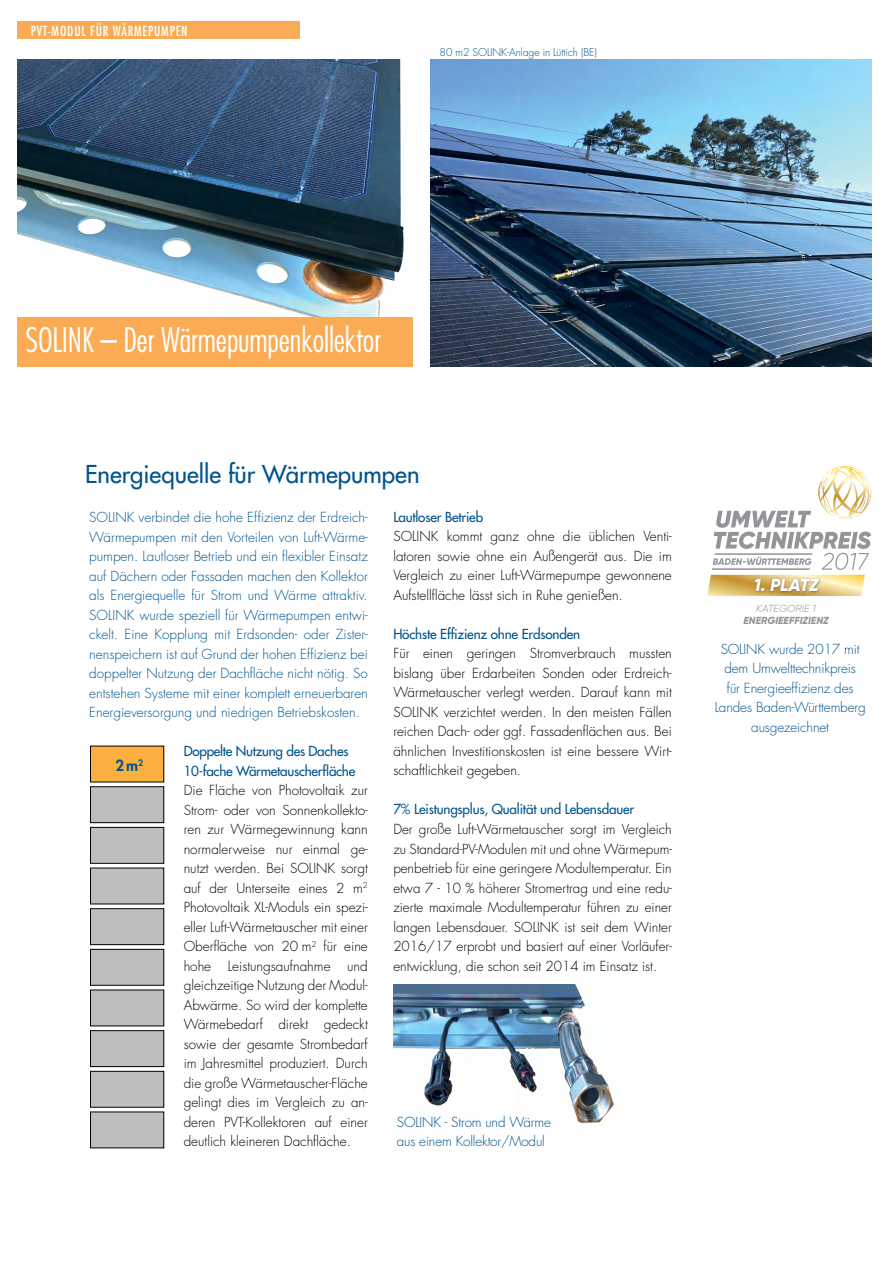
<style>
.page{position:relative;width:893px;height:1263px;background:#fff}
.page>*{position:absolute;margin:0;border:0;box-sizing:border-box;transform-origin:0 0}
.t1{font:300 condensed 33px "Futura Std";letter-spacing:-.005em;color:#fff}
.t2{font:500 24px "Futura Std";color:#00548e}
.t3{font:italic 800 17.4px "Gilroy";color:#fff}
.t4{font:800 15px "Futura Std";color:#00548e}
.t5{font:300 13.5px/19.5px "Futura Std";color:#000;text-align:justify}
.t6{font:300 13.5px/19.5px "Futura Std";letter-spacing:-.01em;color:#00548e;text-align:justify}
.t7{font:500 13.5px/19.5px "Futura Std";letter-spacing:-.015em;color:#00548e}
.t8{font:condensed 13.5px "Futura Std";letter-spacing:.06em;color:#fff}
.t9{font:300 10.5px "Futura Std";letter-spacing:-.01em;color:#00548e}
.t10{font:italic 800 10.2px "Gilroy";color:#939598}
.t11{font:italic 300 10.2px "Gilroy";color:#939598}
</style>
<div class="page">
<div style="left:17px;top:21px;width:282px;height:17px;background:#f9ab55"></div>
<img style="left:17px;top:60px;width:386px;height:257px">
<img style="left:430px;top:60px;width:441px;height:306px">
<div style="left:17px;top:317px;width:395px;height:49px;background:#faab54"></div>
<hr style="left:712px;top:568px;width:98px;height:2px;background:#939598">
<svg style="left:713px;top:466px;width:158px;height:104px"></svg>
<img style="left:707px;top:575px;width:158px;height:21px">
<div style="left:90px;top:746px;width:74px;height:36px;background:#fbb040"></div>
<div style="left:90px;top:787px;width:74px;height:36px;background:#bcbec0"></div>
<div style="left:90px;top:786px;width:74px;height:37px;border:1px solid #000"></div>
<div style="left:90px;top:909px;width:74px;height:36px;background:#bcbec0"></div>
<div style="left:90px;top:908px;width:74px;height:37px;border:1px solid #000"></div>
<div style="left:90px;top:868px;width:74px;height:36px;background:#bcbec0"></div>
<div style="left:90px;top:868px;width:74px;height:36px;border:1px solid #000"></div>
<div style="left:90px;top:949px;width:74px;height:36px;background:#bcbec0"></div>
<div style="left:90px;top:949px;width:74px;height:37px;border:1px solid #000"></div>
<div style="left:90px;top:990px;width:74px;height:36px;background:#bcbec0"></div>
<div style="left:90px;top:989px;width:74px;height:37px;border:1px solid #000"></div>
<div style="left:90px;top:827px;width:74px;height:36px;background:#bcbec0"></div>
<div style="left:90px;top:827px;width:74px;height:37px;border:1px solid #000"></div>
<div style="left:90px;top:1031px;width:74px;height:35px;background:#bcbec0"></div>
<div style="left:90px;top:1030px;width:74px;height:37px;border:1px solid #000"></div>
<div style="left:90px;top:1071px;width:74px;height:36px;background:#bcbec0"></div>
<div style="left:90px;top:1071px;width:74px;height:36px;border:1px solid #000"></div>
<div style="left:90px;top:1112px;width:74px;height:36px;background:#bcbec0"></div>
<div style="left:90px;top:1111px;width:74px;height:37px;border:1px solid #000"></div>
<img style="left:394px;top:984px;width:220px;height:140px">
<p class="t8" style="left:31px;top:23px;width:158px">PVT-MODUL FÜR WÄRMEPUMPEN</p>
<p class="t9" style="left:440px;top:45px;width:159px">80 m2 SOLINK-Anlage in Lüttich (BE)</p>
<h1 class="t1" style="left:26px;top:320px;width:357px">SOLINK – Der Wärmepumpenkollektor</h1>
<h2 class="t2" style="left:85px;top:459px;width:336px">Energiequelle für Wärmepumpen</h2>
<p class="t6" style="left:89px;top:508px;width:280px">SOLINK verbindet die hohe Effizienz der Erdreich-Wärmepumpen mit den Vorteilen von Luft-Wärme&shy;pumpen. Lautloser Betrieb und ein flexibler Einsatz auf Dächern oder Fassaden machen den Kollektor als Energiequelle für Strom und Wärme attraktiv.<br>SOLINK wurde speziell für Wärmepumpen entwi&shy;ckelt. Eine Kopplung mit Erdsonden- oder Zister&shy;nenspeichern ist auf Grund der hohen Effizienz bei doppelter Nutzung der Dachfläche nicht nötig. So entstehen Systeme mit einer komplett erneuerbaren Energieversorgung und niedrigen Betriebskosten.</p>
<p class="t7" style="left:184px;top:741px;width:173px">Doppelte Nutzung des Daches<br>10-fache Wärmetauscherfläche</p>
<p class="t5" style="left:184px;top:781px;width:186px">Die Fläche von Photovoltaik zur Strom- oder von Sonnenkollekto&shy;ren zur Wärmegewinnung kann normalerweise nur einmal ge&shy;nutzt werden. Bei SOLINK sorgt auf der Unterseite eines 2 m<sup>2<br></sup>Photovoltaik XL-Moduls ein spezi&shy;eller Luft-Wärmetauscher mit einer Oberfläche von 20 m<sup>2</sup> für eine hohe Leistungsaufnahme und gleichzeitige Nutzung der Modul-Abwärme. So wird der komplette Wärmebedarf direkt gedeckt sowie der gesamte Strombedarf im Jahresmittel produziert. Durch die große Wärmetauscher-Fläche gelingt dies im Vergleich zu an&shy;deren PVT-Kollektoren auf einer deutlich kleineren Dachfläche.</p>
<p class="t4" style="left:115px;top:756px;width:29px">2m<sup>2</sup></p>
<p class="t7" style="left:393px;top:507px;width:91px">Lautloser Betrieb</p>
<p class="t5" style="left:393px;top:527px;width:280px">SOLINK kommt ganz ohne die üblichen Venti&shy;latoren sowie ohne ein Außengerät aus. Die im Vergleich zu einer Luft-Wärmepumpe gewonnene Aufstellfläche lässt sich in Ruhe genießen.</p>
<p class="t7" style="left:393px;top:624px;width:188px">Höchste Effizienz ohne Erdsonden</p>
<p class="t5" style="left:393px;top:644px;width:280px">Für einen geringen Stromverbrauch mussten bislang über Erdarbeiten Sonden oder Erdreich-Wärmetauscher verlegt werden. Darauf kann mit SOLINK verzichtet werden. In den meisten Fällen reichen Dach- oder ggf. Fassadenflächen aus. Bei ähnlichen Investitionskosten ist eine bessere Wirt&shy;schaftlichkeit gegeben.</p>
<p class="t7" style="left:393px;top:800px;width:242px">7% Leistungsplus, Qualität und Lebensdauer</p>
<p class="t5" style="left:393px;top:820px;width:280px">Der große Luft-Wärmetauscher sorgt im Vergleich zu Standard-PV-Modulen mit und ohne Wärmepum&shy;penbetrieb für eine geringere Modultemperatur. Ein etwa 7 - 10 % höherer Stromertrag und eine redu&shy;zierte maximale Modultemperatur führen zu einer langen Lebensdauer. SOLINK ist seit dem Winter 2016/17 erprobt und basiert auf einer Vorläufer&shy;entwicklung, die schon seit 2014 im Einsatz ist.</p>
<p class="t6" style="left:397px;top:1112px;width:156px">SOLINK - Strom und Wärme aus einem Kollektor/Modul</p>
<p class="t3" style="left:754px;top:574px;width:66px">1. PLATZ</p>
<p class="t11" style="left:756px;top:602px;width:61px">KATEGORIE 1</p>
<p class="t10" style="left:743px;top:614px;width:87px">ENERGIEEFFIZIENZ</p>
<p class="t6" style="left:715px;top:640px;width:153px;text-align:center">SOLINK wurde 2017 mit dem Umwelttechnikpreis<br>für Energieeffizienz des<br>Landes Baden-Württemberg ausgezeichnet</p>
</div>
